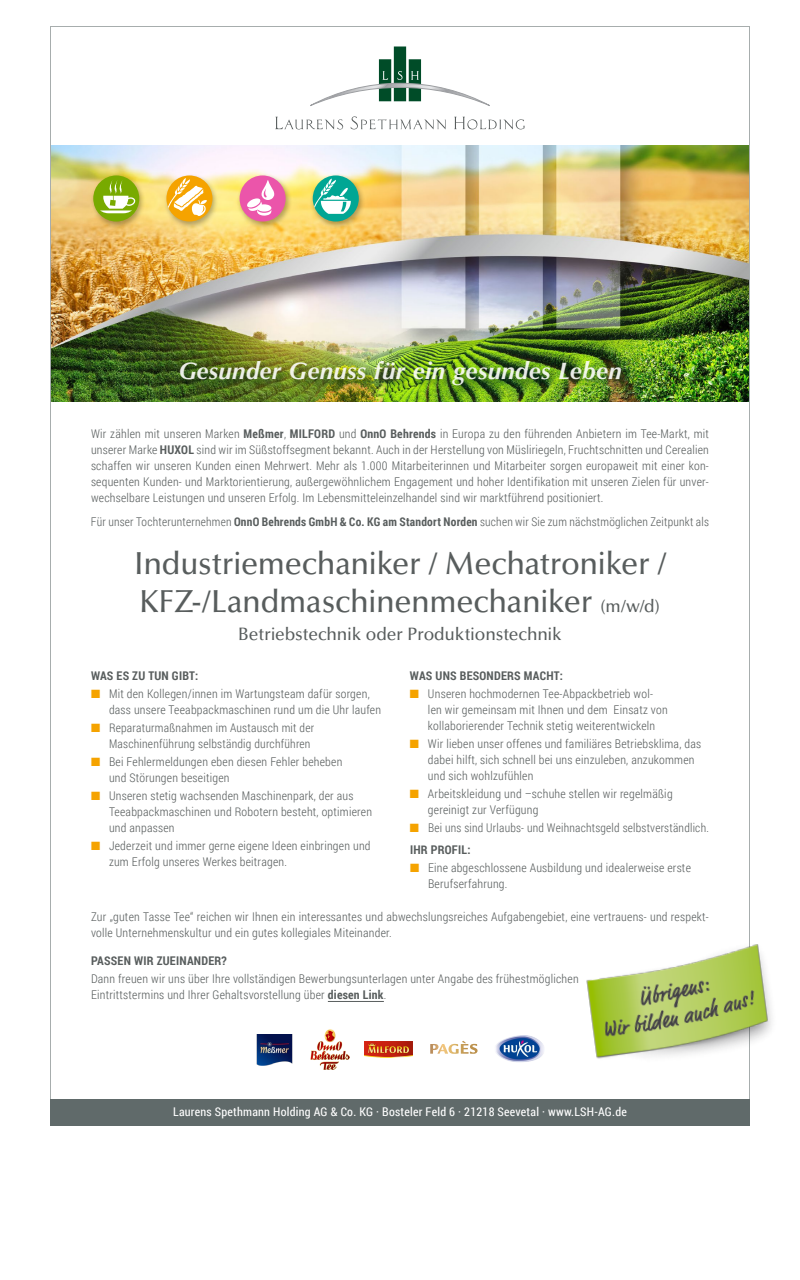
<style>
.page{position:relative;width:800px;height:1280px;background:#fff}
.page>*{position:absolute;margin:0;border:0;box-sizing:border-box;transform-origin:0 0}
.t1{font:500 32px/38px "Optima LT Pro";letter-spacing:-.01em;color:#585d5d;scale:.96 1}
.t2{font:italic 700 24px "Optima LT Pro";letter-spacing:.015em;color:#fff}
.t3{font:500 18px "Optima LT Pro";letter-spacing:-.005em;color:#585d5d;scale:.96 1}
.t4{font:300 12px/16px "Roboto Condensed";letter-spacing:.02em;color:#585d5d}
.t5{font:12px "Roboto Condensed";letter-spacing:.02em;color:#fff}
.t6{font:700 12px "Roboto Condensed";letter-spacing:.02em;color:#585d5d}
.s1{font-weight:700}
.s2{font-size:18px}
.s3{color:#f5a300}
</style>
<div class="page">
<img style="left:52px;top:145px;width:696px;height:257px">
<div style="left:163px;top:173px;width:56px;height:57px;background:#000;opacity:.3"></div>
<div style="left:166px;top:175px;width:46px;height:47px;background:#f5a300;border-radius:50%"></div>
<svg style="left:166px;top:178px;width:42px;height:38px"></svg>
<div style="left:90px;top:173px;width:56px;height:57px;background:#000;opacity:.3"></div>
<div style="left:93px;top:175px;width:46px;height:47px;background:#78aa00;border-radius:50%"></div>
<svg style="left:100px;top:180px;width:36px;height:33px"></svg>
<div style="left:236px;top:173px;width:56px;height:57px;background:#000;opacity:.3"></div>
<div style="left:240px;top:175px;width:46px;height:47px;background:#eb55aa;border-radius:50%"></div>
<svg style="left:246px;top:180px;width:28px;height:36px"></svg>
<div style="left:309px;top:173px;width:57px;height:57px;background:#000;opacity:.3"></div>
<div style="left:313px;top:175px;width:46px;height:47px;background:#00a694;border-radius:50%"></div>
<svg style="left:313px;top:179px;width:38px;height:37px"></svg>
<svg style="left:275px;top:116px;width:250px;height:13px"></svg>
<svg style="left:310px;top:46px;width:180px;height:60px"></svg>
<div style="left:178px;top:360px;width:453px;height:36px;background:#003213;opacity:.55"></div>
<hr style="left:328px;top:1001px;width:56px;height:1px;background:#585d5d">
<img style="left:586px;top:913px;width:186px;height:186px">
<div style="left:50px;top:1099px;width:700px;height:26px;background:#606a6a"></div>
<img style="left:364px;top:1041px;width:49px;height:16px">
<img style="left:256px;top:1035px;width:37px;height:31px">
<img style="left:310px;top:1029px;width:39px;height:41px">
<img style="left:496px;top:1035px;width:48px;height:27px">
<svg style="left:430px;top:1041px;width:48px;height:13px"></svg>
<h2 class="t2" style="left:178px;top:356px;width:445px">Gesunder Genuss für ein gesundes Leben</h2>
<p class="t4" style="left:91px;top:425px;width:620px;text-align:justify">Wir zählen mit unseren Marken <span class="s1">Meßmer</span>, <span class="s1">MILFORD</span> und <span class="s1">OnnO Behrends</span> in Europa zu den führenden Anbietern im Tee-Markt, mit unserer Marke <span class="s1">HUXOL</span> sind wir im Süßstoffsegment bekannt. Auch in der Herstellung von Müsliriegeln, Fruchtschnitten und Cerealien schaffen wir unseren Kunden einen Mehrwert. Mehr als 1.000 Mitarbeiterinnen und Mitarbeiter sorgen europaweit mit einer kon&shy;sequenten Kunden- und Marktorientierung, außergewöhnlichem Engagement und hoher Identifikation mit unseren Zielen für unver&shy;wechselbare Leistungen und unseren Erfolg. Im Lebensmitteleinzelhandel sind wir marktführend positioniert.</p>
<p class="t4" style="left:91px;top:513px;width:620px">Für unser Tochterunternehmen <span class="s1">OnnO Behrends GmbH &amp; Co. KG am Standort Norden</span> suchen wir Sie zum nächstmöglichen Zeitpunkt als</p>
<h1 class="t1" style="left:134px;top:543px;width:556px">Industriemechaniker / Mechatroniker /<br>KFZ-/Landmaschinenmechaniker <span class="s2">(m/w/d)</span></h1>
<h3 class="t3" style="left:238px;top:622px;width:338px">Betriebstechnik oder Produktionstechnik</h3>
<p class="t6" style="left:91px;top:667px;width:109px">WAS ES ZU TUN GIBT:</p>
<p class="t4" style="left:109px;top:685px;width:274px;text-indent:-18px"><span class="s3">■</span> Mit den Kollegen/innen im Wartungsteam dafür sorgen, dass unsere Teeabpackmaschinen rund um die Uhr laufen</p>
<p class="t4" style="left:109px;top:719px;width:207px;text-indent:-18px"><span class="s3">■</span> Reparaturmaßnahmen im Austausch mit der<br>Maschinenführung selbständig durchführen</p>
<p class="t4" style="left:109px;top:753px;width:235px;text-indent:-18px"><span class="s3">■</span> Bei Fehlermeldungen eben diesen Fehler beheben und Störungen beseitigen</p>
<p class="t4" style="left:109px;top:787px;width:265px;text-indent:-18px"><span class="s3">■</span> Unseren stetig wachsenden Maschinenpark, der aus<br>Teeabpackmaschinen und Robotern besteht, optimieren und anpassen</p>
<p class="t4" style="left:109px;top:837px;width:263px;text-indent:-18px"><span class="s3">■</span> Jederzeit und immer gerne eigene Ideen einbringen und zum Erfolg unseres Werkes beitragen.</p>
<p class="t6" style="left:410px;top:667px;width:154px">WAS UNS BESONDERS MACHT:</p>
<p class="t4" style="left:428px;top:685px;width:241px;text-indent:-18px"><span class="s3">■</span> Unseren hochmodernen Tee-Abpackbetrieb wol&shy;len wir gemeinsam mit Ihnen und dem Einsatz von kollaborierender Technik stetig weiterentwickeln</p>
<p class="t4" style="left:428px;top:735px;width:275px;text-indent:-18px"><span class="s3">■</span> Wir lieben unser offenes und familiäres Betriebsklima, das dabei hilft, sich schnell bei uns einzuleben, anzukommen und sich wohlzufühlen</p>
<p class="t4" style="left:428px;top:785px;width:246px;text-indent:-18px"><span class="s3">■</span> Arbeitskleidung und –schuhe stellen wir regelmäßig gereinigt zur Verfügung</p>
<p class="t4" style="left:410px;top:816px;width:300px;line-height:22px"><span class="s3">■</span> Bei uns sind Urlaubs- und Weihnachtsgeld selbstverständlich.<br><span class="s1">IHR PROFIL:</span></p>
<p class="t4" style="left:428px;top:859px;width:264px;text-indent:-18px"><span class="s3">■</span> Eine abgeschlossene Ausbildung und idealerweise erste<br>Berufserfahrung.</p>
<p class="t4" style="left:91px;top:908px;width:619px">Zur „guten Tasse Tee“ reichen wir Ihnen ein interessantes und abwechslungsreiches Aufgabengebiet, eine vertrauens- und respekt&shy;volle Unternehmenskultur und ein gutes kollegiales Miteinander.</p>
<p class="t6" style="left:91px;top:952px;width:137px">PASSEN WIR ZUEINANDER?</p>
<p class="t4" style="left:91px;top:970px;width:489px">Dann freuen wir uns über Ihre vollständigen Bewerbungsunterlagen unter Angabe des frühestmöglichen<br>Eintrittstermins und Ihrer Gehaltsvorstellung über <span class="s1">diesen Link</span>.</p>
<p class="t5" style="left:173px;top:1104px;width:455px">Laurens Spethmann Holding AG &amp; Co. KG · Bosteler Feld 6 · 21218 Seevetal · www.LSH-AG.de</p>
</div>
